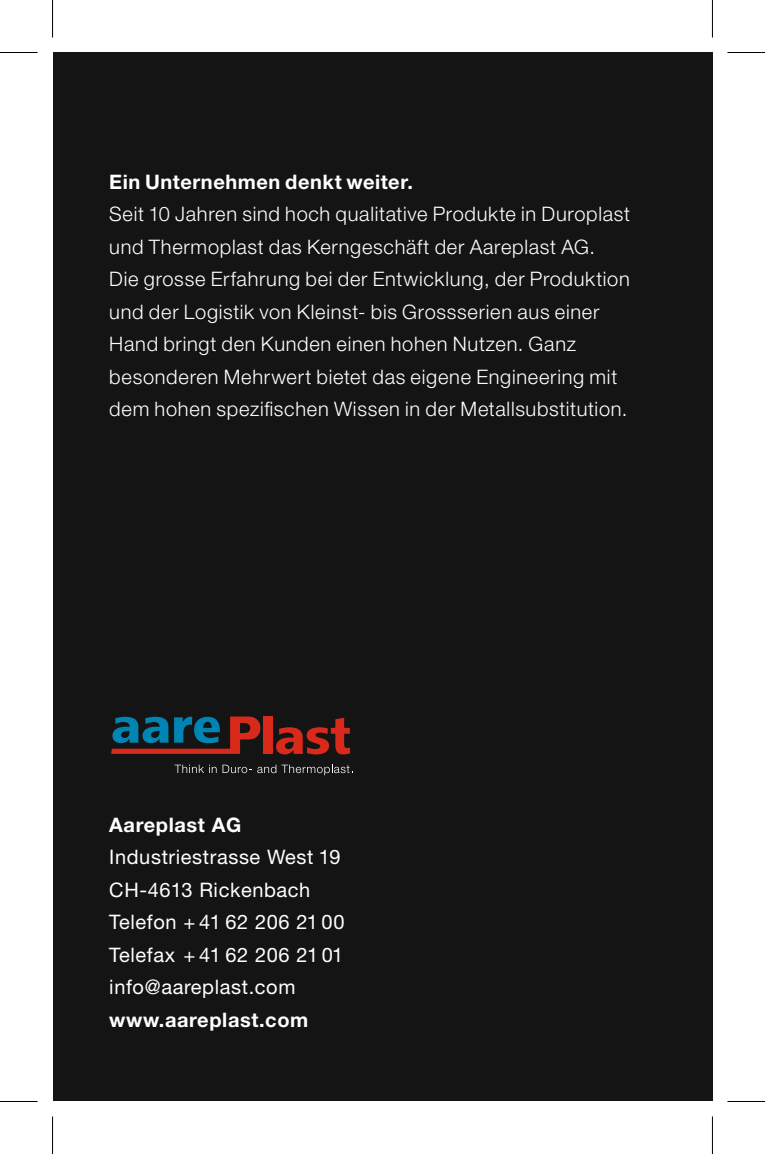
<style>
.page{position:relative;width:765px;height:1154px;background:#fff}
.page>*{position:absolute;margin:0;border:0;box-sizing:border-box;transform-origin:0 0}
.t1{font:300 20px/32.5px "Helvetica Neue";letter-spacing:.035em;color:#fff}
.t2{font:20px/32.5px "Helvetica Neue";letter-spacing:.03em;color:#fff}
.t3{font:700 20px "Helvetica Neue";letter-spacing:.03em;color:#fff}
</style>
<div class="page">
<div style="left:52px;top:52px;width:660px;height:1049px;background:#131413"></div>
<div style="left:263px;top:717px;width:9px;height:37px;background:#d8291b"></div>
<svg style="left:111px;top:716px;width:149px;height:38px"></svg>
<svg style="left:276px;top:718px;width:74px;height:36px"></svg>
<svg style="left:174px;top:765px;width:42px;height:8px"></svg>
<svg style="left:222px;top:765px;width:128px;height:10px"></svg>
<hr style="left:0;top:52px;width:38px;height:1px;background:#000">
<hr style="left:727px;top:52px;width:37px;height:1px;background:#000">
<hr style="left:0;top:1101px;width:38px;height:1px;background:#000">
<hr style="left:727px;top:1101px;width:37px;height:1px;background:#000">
<hr style="left:52px;top:0;width:1px;height:38px;background:#000">
<hr style="left:52px;top:1116px;width:1px;height:38px;background:#000">
<hr style="left:711px;top:0;width:1px;height:38px;background:#000">
<hr style="left:711px;top:1116px;width:1px;height:38px;background:#000">
<p class="t3" style="left:109px;top:169px;width:305px">Ein Unternehmen denkt weiter.</p>
<p class="t1" style="left:109px;top:197px;width:522px">Seit 10 Jahren sind hoch qualitative Produkte in Duroplast und Thermoplast das Kerngeschäft der Aareplast AG.<br>Die grosse Erfahrung bei der Entwicklung, der Produktion und der Logistik von Kleinst- bis Grossserien aus einer Hand bringt den Kunden einen hohen Nutzen. Ganz besonderen Mehrwert bietet das eigene Engineering mit dem hohen spezifischen Wissen in der Metallsubstitution.</p>
<p class="t3" style="left:109px;top:812px;width:133px">Aareplast AG</p>
<p class="t2" style="left:109px;top:841px;width:236px">Industriestrasse West 19<br>CH-4613 Rickenbach<br>Telefon + 41 62 206 21 00<br>Telefax + 41 62 206 21 01 info@aareplast.com</p>
<p class="t3" style="left:109px;top:1007px;width:200px">www.aareplast.com</p>
</div>
